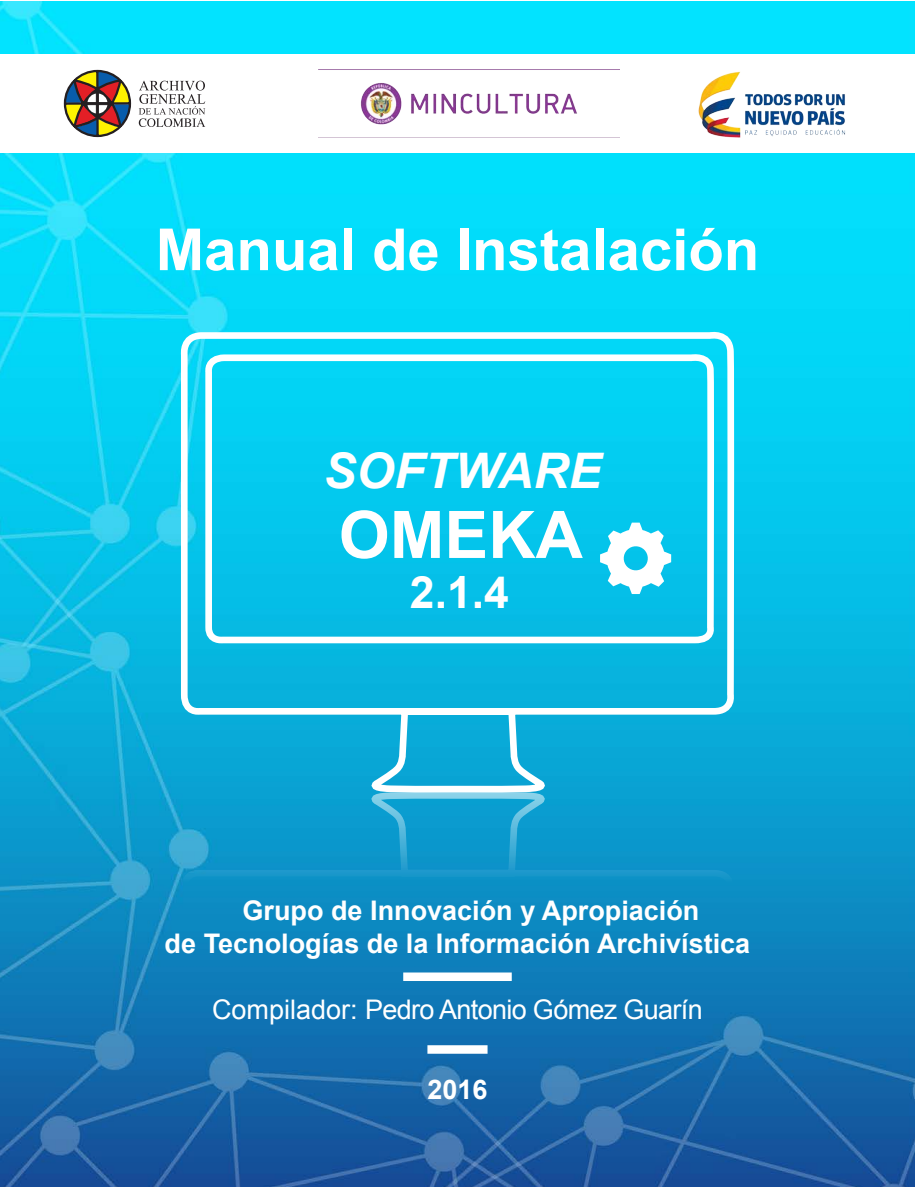
<style>
.page{position:relative;width:915px;height:1187px;background:#fff}
.page>*{position:absolute;margin:0;border:0;box-sizing:border-box;transform-origin:0 0}
.t1{font:700 65.55px "Arial";color:#fff}
.t2{font:700 58.05px "Arial";color:#fff}
.t3{font:italic 700 49.05px "Arial";color:#fff}
.t4{font:700 44.55px "Arial";color:#fff}
.t5{font:700 27px/32.4px "Arial";color:#fff}
.t6{font:27px "Arial";letter-spacing:-.025em;color:#fff}
</style>
<div class="page">
<img style="left:0;top:1px;width:914px;height:1185px">
<svg style="left:177px;top:329px;width:560px;height:461px;background:#1dc6e9"></svg>
<svg style="left:177px;top:790px;width:560px;height:396px;background:#137bb7"></svg>
<div style="left:403px;top:972px;width:108px;height:8px;background:#fff"></div>
<div style="left:427px;top:1045px;width:60px;height:8px;background:#fff"></div>
<svg style="left:600px;top:522px;width:71px;height:72px"></svg>
<div style="left:0;top:54px;width:914px;height:99px;background:#fff"></div>
<svg style="left:63px;top:69px;width:69px;height:69px"></svg>
<svg style="left:87px;top:93px;width:20px;height:21px"></svg>
<hr style="left:96px;top:91px;width:2px;height:25px;background:#241f21">
<div style="left:85px;top:102px;width:25px;height:3px;background:#241f21;border:1px solid #241f21"></div>
<svg style="left:139px;top:81px;width:66px;height:46px"></svg>
<h2 class="t2" style="left:156px;top:217px;width:604px">Manual de Instalación</h2>
<h3 class="t3" style="left:323px;top:443px;width:279px">SOFTWARE</h3>
<h1 class="t1" style="left:338px;top:498px;width:246px">OMEKA</h1>
<h3 class="t4" style="left:410px;top:567px;width:101px">2.1.4</h3>
<p class="t5" style="left:165px;top:894px;width:587px;text-indent:78px">Grupo de Innovación y Apropiación<br>de Tecnologías de la Información Archivística</p>
<p class="t6" style="left:212px;top:994px;width:492px">Compilador: Pedro Antonio Gómez Guarín</p>
<p class="t5" style="left:427px;top:1073px;width:62px">2016</p>
</div>
